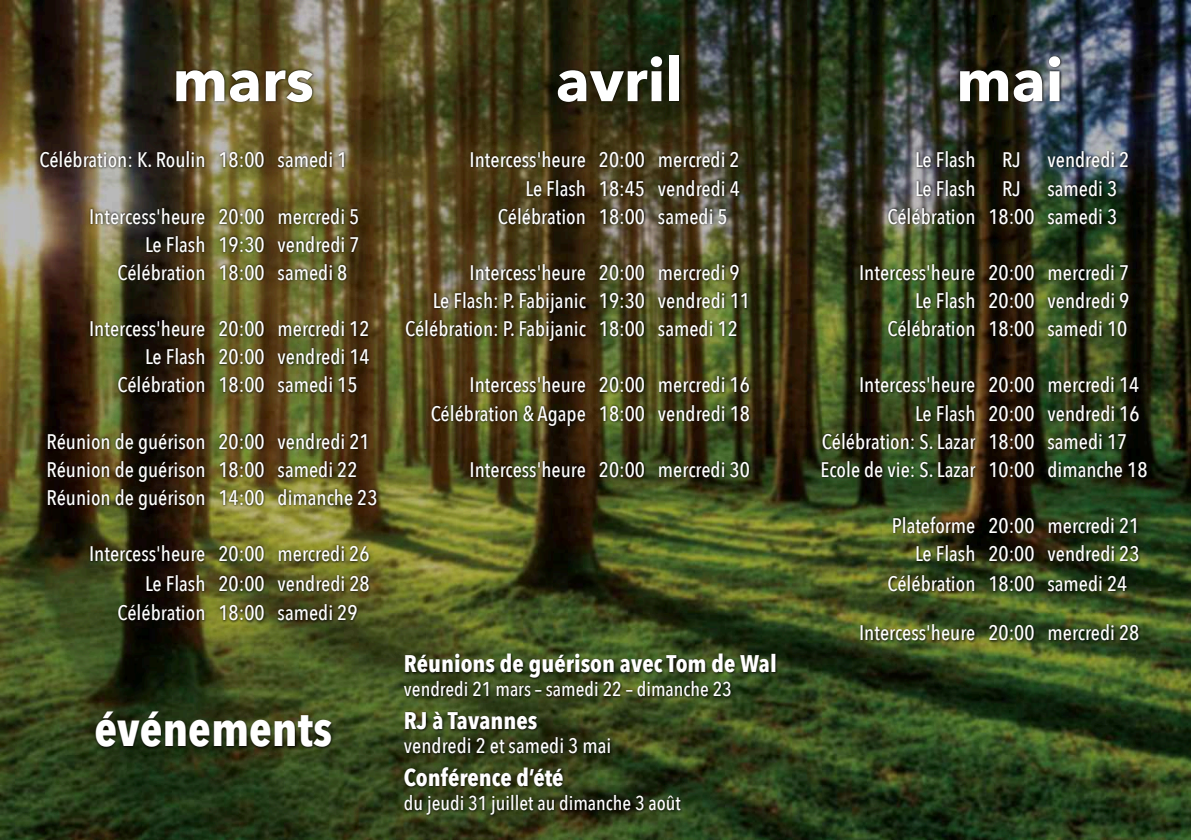
<style>
.page{position:relative;width:1191px;height:840px;background:#fff}
.page>*{position:absolute;margin:0;border:0;box-sizing:border-box;transform-origin:0 0}
.t1{font:700 60px "Avenir Next";color:#fff}
.t2{font:700 48px "Avenir Next Condensed";color:#fff}
.t3{font:700 24px "Avenir Next Condensed";color:#fff}
.t4{font:500 21px/28px "Avenir Next Condensed";color:#fff}
.t5{font:500 20px "Avenir Next Condensed";color:#fff}
</style>
<div class="page">
<img style="left:0;top:0;width:1191px;height:839px">
<img style="left:38px;top:53px;width:1111px;height:763px">
<h1 class="t1" style="left:172px;top:41px;width:143px">mars</h1>
<h1 class="t1" style="left:556px;top:41px;width:129px">avril</h1>
<h1 class="t1" style="left:956px;top:41px;width:109px">mai</h1>
<p class="t4" style="left:39px;top:147px;width:309px">Célébration: K. Roulin 18:00 samedi 1</p>
<p class="t4" style="left:469px;top:147px;width:272px">Intercess'heure 20:00 mercredi 2</p>
<p class="t4" style="left:915px;top:147px;width:62px">Le Flash</p>
<p class="t4" style="left:1002px;top:147px;width:20px">RJ</p>
<p class="t4" style="left:1047px;top:147px;width:83px">vendredi 2</p>
<p class="t4" style="left:525px;top:175px;width:216px">Le Flash 18:45 vendredi 4</p>
<p class="t4" style="left:915px;top:175px;width:62px">Le Flash</p>
<p class="t4" style="left:1002px;top:175px;width:20px">RJ</p>
<p class="t4" style="left:1047px;top:175px;width:71px">samedi 3</p>
<p class="t4" style="left:89px;top:203px;width:272px">Intercess'heure 20:00 mercredi 5</p>
<p class="t4" style="left:498px;top:203px;width:231px">Célébration 18:00 samedi 5</p>
<p class="t4" style="left:887px;top:203px;width:231px">Célébration 18:00 samedi 3</p>
<p class="t4" style="left:117px;top:231px;width:243px;text-indent:28px">Le Flash 19:30 vendredi 7<br>Célébration 18:00 samedi 8</p>
<p class="t4" style="left:469px;top:259px;width:272px">Intercess'heure 20:00 mercredi 9</p>
<p class="t4" style="left:859px;top:259px;width:272px">Intercess'heure 20:00 mercredi 7</p>
<p class="t4" style="left:433px;top:287px;width:319px">Le Flash: P. Fabijanic 19:30 vendredi 11</p>
<p class="t4" style="left:915px;top:287px;width:216px">Le Flash 20:00 vendredi 9</p>
<p class="t4" style="left:89px;top:315px;width:282px">Intercess'heure 20:00 mercredi 12</p>
<p class="t4" style="left:405px;top:315px;width:334px">Célébration: P. Fabijanic 18:00 samedi 12</p>
<p class="t4" style="left:887px;top:315px;width:241px">Célébration 18:00 samedi 10</p>
<p class="t4" style="left:117px;top:343px;width:254px;text-indent:28px">Le Flash 20:00 vendredi 14<br>Célébration 18:00 samedi 15</p>
<p class="t4" style="left:469px;top:371px;width:282px">Intercess'heure 20:00 mercredi 16</p>
<p class="t4" style="left:859px;top:371px;width:282px">Intercess'heure 20:00 mercredi 14</p>
<p class="t4" style="left:431px;top:399px;width:321px">Célébration &amp; Agape 18:00 vendredi 18</p>
<p class="t4" style="left:915px;top:399px;width:226px">Le Flash 20:00 vendredi 16</p>
<p class="t4" style="left:46px;top:427px;width:325px">Réunion de guérison 20:00 vendredi 21</p>
<p class="t4" style="left:822px;top:427px;width:307px">Célébration: S. Lazar 18:00 samedi 17</p>
<p class="t4" style="left:46px;top:455px;width:312px">Réunion de guérison 18:00 samedi 22</p>
<p class="t4" style="left:469px;top:455px;width:282px">Intercess'heure 20:00 mercredi 30</p>
<p class="t4" style="left:820px;top:455px;width:328px">Ecole de vie: S. Lazar 10:00 dimanche 18</p>
<p class="t4" style="left:46px;top:483px;width:332px">Réunion de guérison 14:00 dimanche 23</p>
<p class="t4" style="left:892px;top:511px;width:249px">Plateforme 20:00 mercredi 21</p>
<p class="t4" style="left:89px;top:540px;width:282px">Intercess'heure 20:00 mercredi 26</p>
<p class="t4" style="left:915px;top:540px;width:226px">Le Flash 20:00 vendredi 23</p>
<p class="t4" style="left:145px;top:570px;width:226px">Le Flash 20:00 vendredi 28</p>
<p class="t4" style="left:887px;top:570px;width:241px">Célébration 18:00 samedi 24</p>
<p class="t4" style="left:117px;top:599px;width:241px">Célébration 18:00 samedi 29</p>
<p class="t4" style="left:859px;top:619px;width:282px">Intercess'heure 20:00 mercredi 28</p>
<h2 class="t2" style="left:94px;top:697px;width:239px">événements</h2>
<p class="t3" style="left:404px;top:647px;width:374px">Réunions de guérison avec Tom de Wal</p>
<p class="t5" style="left:404px;top:675px;width:329px">vendredi 21 mars – samedi 22 – dimanche 23</p>
<p class="t3" style="left:404px;top:704px;width:135px">RJ à Tavannes</p>
<p class="t4" style="left:404px;top:731px;width:209px">vendredi 2 et samedi 3 mai</p>
<p class="t3" style="left:404px;top:761px;width:161px">Conférence d’été</p>
<p class="t5" style="left:404px;top:789px;width:278px">du jeudi 31 juillet au dimanche 3 août</p>
</div>
